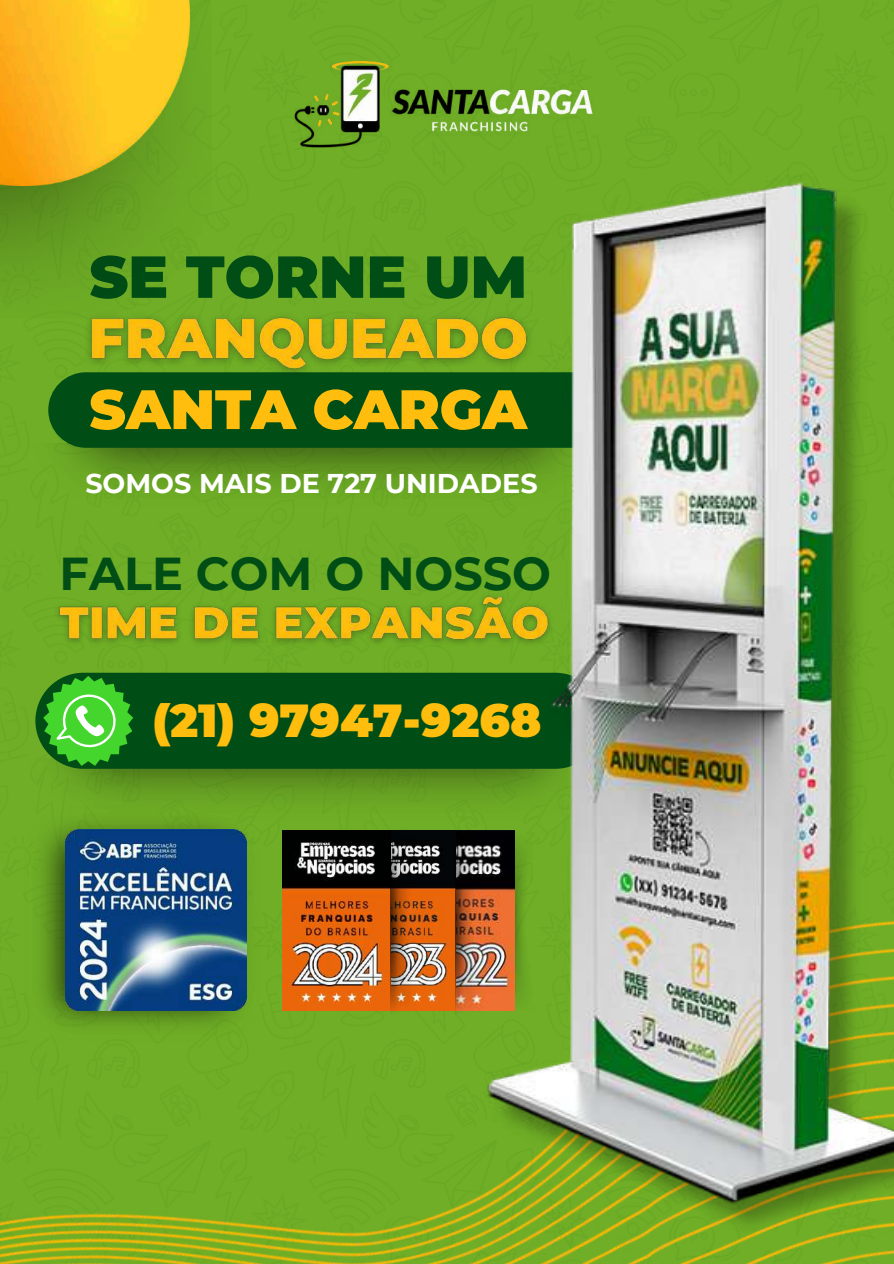
<style>
.page{position:relative;width:894px;height:1264px;background:#fff}
.page>*{position:absolute;margin:0;border:0;box-sizing:border-box;transform-origin:0 0}
.t1{font:900 59.1px "Montserrat";color:#004d16}
.t2{font:900 55.35px "Montserrat";color:#ffbe0d}
.t3{font:900 46.2px "Montserrat";color:#ffbe0d}
.t4{font:700 46.05px "Montserrat";color:#004d16}
.t5{font:700 27px "Montserrat";color:#fff}
</style>
<div class="page">
<div style="left:0;top:0;width:893px;height:910px;background:#6fae26"></div>
<img style="left:0;top:910px;width:484px;height:353px">
<img style="left:31px;top:443px;width:453px;height:62px">
<img style="left:26px;top:758px;width:458px;height:62px">
<div style="left:48px;top:372px;width:568px;height:76px;background:#004d16;border-radius:38px"></div>
<div style="left:35px;top:672px;width:449px;height:96px;background:#004d16"></div>
<img style="left:484px;top:151px;width:409px;height:1112px">
<svg style="left:43px;top:676px;width:90px;height:90px"></svg>
<img style="left:79px;top:303px;width:459px;height:81px">
<img style="left:0;top:0;width:212px;height:319px">
<img style="left:0;top:0;width:189px;height:185px">
<img style="left:49px;top:587px;width:510px;height:65px">
<img style="left:277px;top:45px;width:339px;height:119px">
<img style="left:24px;top:805px;width:237px;height:237px">
<img style="left:65px;top:829px;width:181px;height:181px">
<img style="left:507px;top:832px;width:29px;height:180px">
<img style="left:455px;top:830px;width:59px;height:180px">
<img style="left:390px;top:830px;width:65px;height:180px">
<img style="left:282px;top:830px;width:108px;height:180px">
<img style="left:391px;top:834px;width:29px;height:180px">
<img style="left:455px;top:834px;width:29px;height:180px">
<h1 class="t1" style="left:89px;top:240px;width:439px">SE TORNE UM</h1>
<h2 class="t2" style="left:89px;top:375px;width:439px">SANTA CARGA</h2>
<p class="t5" style="left:85px;top:467px;width:453px">SOMOS MAIS DE 727 UNIDADES</p>
<h3 class="t4" style="left:60px;top:546px;width:492px">FALE COM O NOSSO</h3>
<h3 class="t3" style="left:152px;top:692px;width:390px">(21) 97947-9268</h3>
</div>
